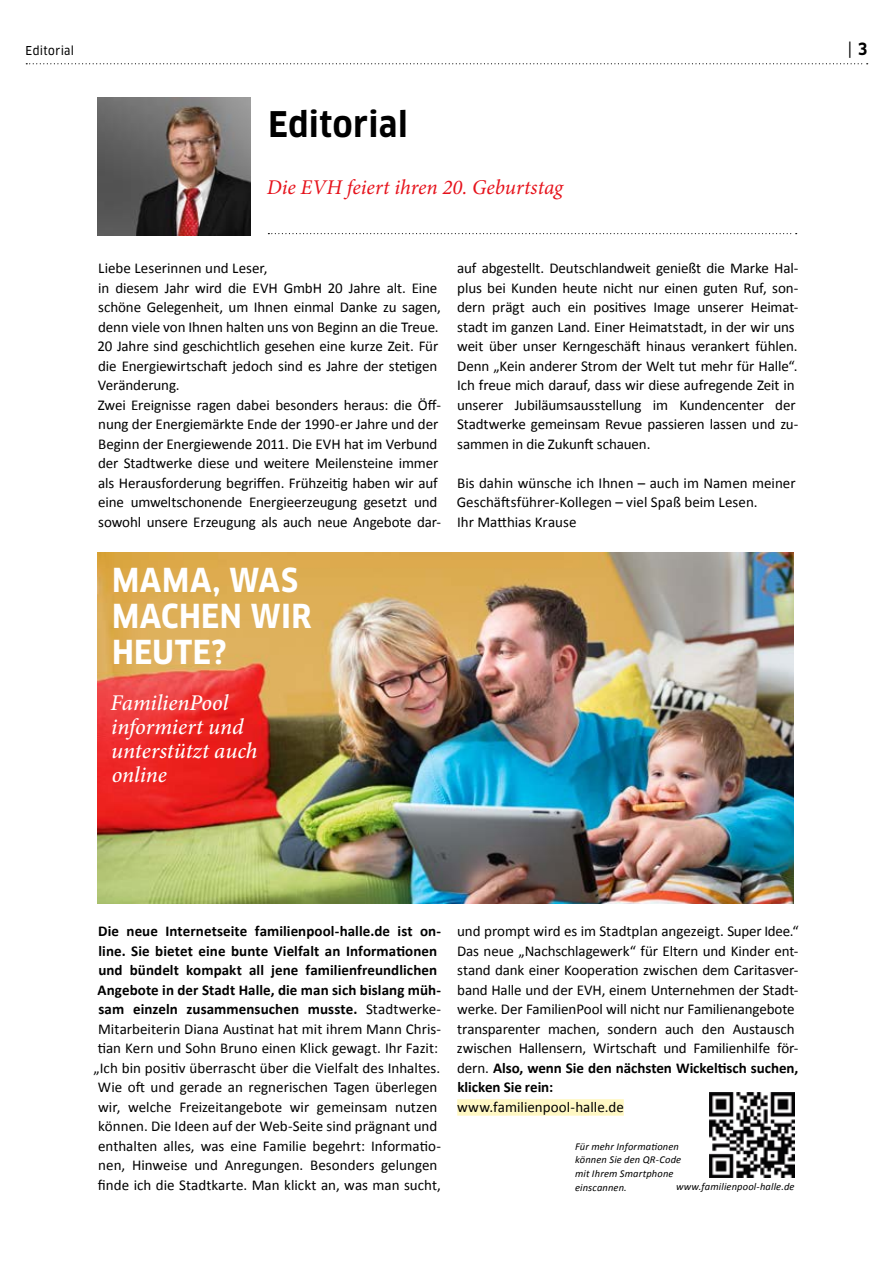
<style>
.page{position:relative;width:893px;height:1263px;background:#fff}
.page>*{position:absolute;margin:0;border:0;box-sizing:border-box;transform-origin:0 0}
.t1{font:700 condensed 34.5px "Clan OT";color:#000}
.t2{font:700 condensed 32.25px/36px "Clan OT";letter-spacing:.02em;color:#fff}
.t3{font:italic 500 22.5px/24px "Minion Pro";letter-spacing:-.005em;color:#fff}
.t4{font:italic 21px "Minion Pro";color:#e6121b}
.t5{font:16.5px "Clan OT Narrow News";color:#000}
.t6{font:15px/19.5px "Calibri";letter-spacing:-.005em;color:#000}
.t7{font:12px "Clan OT Narrow News";letter-spacing:.025em;color:#000}
.t8{font:italic 10.5px/13.5px "Calibri";letter-spacing:.015em;color:#000}
.s1{font-family:"Clan OT";font-weight:700;font-stretch:condensed}
.s2{font-weight:700}
</style>
<div class="page">
<svg style="left:26px;top:63px;width:842px;height:1px"></svg>
<div style="left:457px;top:1099px;width:167px;height:17px;background:#fff8c4"></div>
<img style="left:98px;top:98px;width:153px;height:137px">
<img style="left:98px;top:553px;width:696px;height:351px">
<svg style="left:268px;top:233px;width:529px;height:1px"></svg>
<img style="left:710px;top:1092px;width:85px;height:85px">
<p class="t7" style="left:26px;top:44px;width:50px">Editorial</p>
<p class="t5" style="left:848px;top:39px;width:21px">| <span class="s1">3</span></p>
<h1 class="t1" style="left:268px;top:104px;width:141px">EDITORIAL</h1>
<h3 class="t4" style="left:267px;top:173px;width:298px">Die EVH feiert ihren 20. Geburtstag</h3>
<p class="t6" style="left:97px;top:258px;width:345px">Liebe Leserinnen und Leser,<br>in diesem Jahr wird die EVH GmbH 20 Jahre alt. Eine schöne Gelegenheit, um Ihnen einmal Danke zu sagen, denn viele von Ihnen halten uns von Beginn an die Treue.<br>20 Jahre sind geschichtlich gesehen eine kurze Zeit. Für die Energiewirtschaft jedoch sind es Jahre der stetigen Veränderung.<br>Zwei Ereignisse ragen dabei besonders heraus: die Öff&shy;nung der Energiemärkte Ende der 1990-er Jahre und der Beginn der Energiewende 2011. Die EVH hat im Verbund der Stadtwerke diese und weitere Meilensteine immer als Herausforderung begriffen. Frühzeitig haben wir auf eine umweltschonende Energieerzeugung gesetzt und sowohl unsere Erzeugung als auch neue Angebote dar-</p>
<h2 class="t2" style="left:112px;top:563px;width:201px">MAMA, WAS<br>MACHEN WIR<br>HEUTE?</h2>
<h3 class="t3" style="left:111px;top:690px;width:149px">FamilienPool informiert und unterstützt auch online</h3>
<p class="t6" style="left:457px;top:258px;width:343px">auf abgestellt. Deutschlandweit genießt die Marke Hal&shy;plus bei Kunden heute nicht nur einen guten Ruf, son&shy;dern prägt auch ein positives Image unserer Heimat&shy;stadt im ganzen Land. Einer Heimatstadt, in der wir uns weit über unser Kerngeschäft hinaus verankert fühlen.<br>Denn „Kein anderer Strom der Welt tut mehr für Halle“.<br>Ich freue mich darauf, dass wir diese aufregende Zeit in unserer Jubiläumsausstellung im Kundencenter der Stadtwerke gemeinsam Revue passieren lassen und zu&shy;sammen in die Zukunft schauen.</p>
<p class="t6" style="left:457px;top:472px;width:340px">Bis dahin wünsche ich Ihnen – auch im Namen meiner<br>Geschäftsführer-Kollegen – viel Spaß beim Lesen.<br>Ihr Matthias Krause</p>
<p class="t6" style="left:93px;top:921px;width:349px;text-align:center"><span class="s2">Die neue Internetseite familienpool-halle.de ist on&shy;line. Sie bietet eine bunte Vielfalt an Informationen und bündelt kompakt all jene familienfreundlichen Angebote in der Stadt Halle, die man sich bislang müh&shy;sam einzeln zusammensuchen musste.</span> Stadtwerke-Mitarbeiterin Diana Austinat hat mit ihrem Mann Chris&shy;tian Kern und Sohn Bruno einen Klick gewagt. Ihr Fazit: „Ich bin positiv überrascht über die Vielfalt des Inhaltes.<br>Wie oft und gerade an regnerischen Tagen überlegen wir, welche Freizeitangebote wir gemeinsam nutzen können. Die Ideen auf der Web-Seite sind prägnant und enthalten alles, was eine Familie begehrt: Informatio&shy;nen, Hinweise und Anregungen. Besonders gelungen finde ich die Stadtkarte. Man klickt an, was man sucht,</p>
<p class="t6" style="left:457px;top:921px;width:343px">und prompt wird es im Stadtplan angezeigt. Super Idee.“ Das neue „Nachschlagewerk“ für Eltern und Kinder ent&shy;stand dank einer Kooperation zwischen dem Caritasver&shy;band Halle und der EVH, einem Unternehmen der Stadt&shy;werke. Der FamilienPool will nicht nur Familienangebote transparenter machen, sondern auch den Austausch zwischen Hallensern, Wirtschaft und Familienhilfe för&shy;dern. <span class="s2">Also, wenn Sie den nächsten Wickeltisch suchen, klicken Sie rein:</span></p>
<p class="t6" style="left:457px;top:1096px;width:168px">www.familienpool-halle.de</p>
<p class="t8" style="left:575px;top:1139px;width:108px">Für mehr Informationen können Sie den QR-Code mit Ihrem Smartphone einscannen.</p>
<p class="t8" style="left:676px;top:1179px;width:120px">www.familienpool-halle.de</p>
</div>
